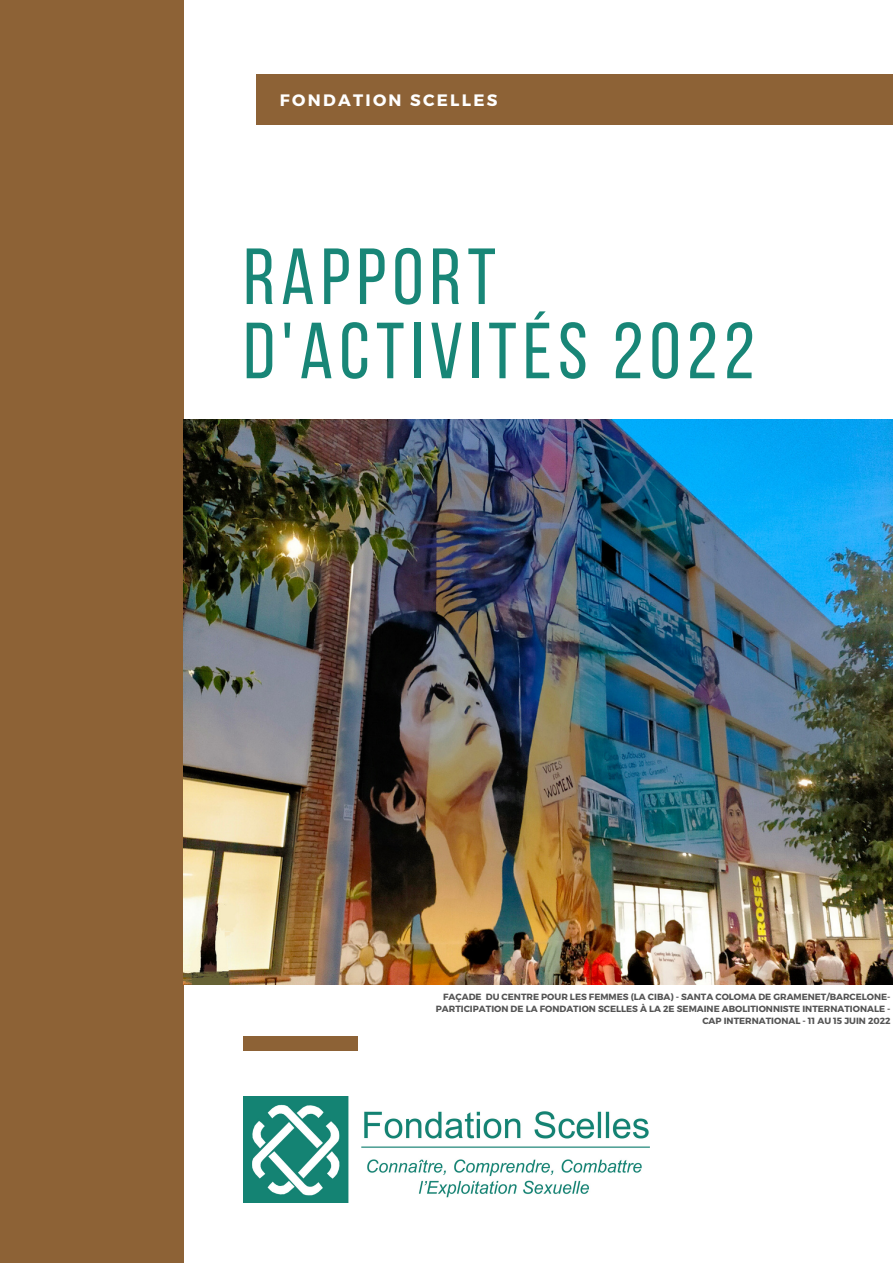
<style>
.page{position:relative;width:893px;height:1264px;background:#fff}
.page>*{position:absolute;margin:0;border:0;box-sizing:border-box;transform-origin:0 0}
.t1{font:79.35px/74.2px "Bebas Neue";letter-spacing:.08em;color:#188677}
.t2{font:700 16.5px "Montserrat";letter-spacing:.14em;color:#fff}
.t3{font:700 9px "Montserrat";color:#545454}
</style>
<div class="page">
<div style="left:0;top:0;width:183px;height:1262px;background:#8d6236"></div>
<div style="left:243px;top:1036px;width:115px;height:14px;background:#8d6236"></div>
<div style="left:257px;top:74px;width:635px;height:51px;background:#8d6236"></div>
<img style="left:243px;top:1096px;width:406px;height:106px">
<img style="left:183px;top:419px;width:709px;height:565px">
<p class="t2" style="left:280px;top:89px;width:219px">FONDATION SCELLES</p>
<p class="t1" style="left:243px;top:247px;width:512px">RAPPORT<br>D'ACTIVITÉS 2022</p>
<p class="t3" style="left:443px;top:991px;width:449px">FAÇADE DU CENTRE POUR LES FEMMES (LA CIBA) - SANTA COLOMA DE GRAMENET/BARCELONE-</p>
<p class="t3" style="left:436px;top:1003px;width:456px">PARTICIPATION DE LA FONDATION SCELLES À LA 2E SEMAINE ABOLITIONNISTE INTERNATIONALE -</p>
<p class="t3" style="left:702px;top:1015px;width:190px">CAP INTERNATIONAL - 11 AU 15 JUIN 2022</p>
</div>
